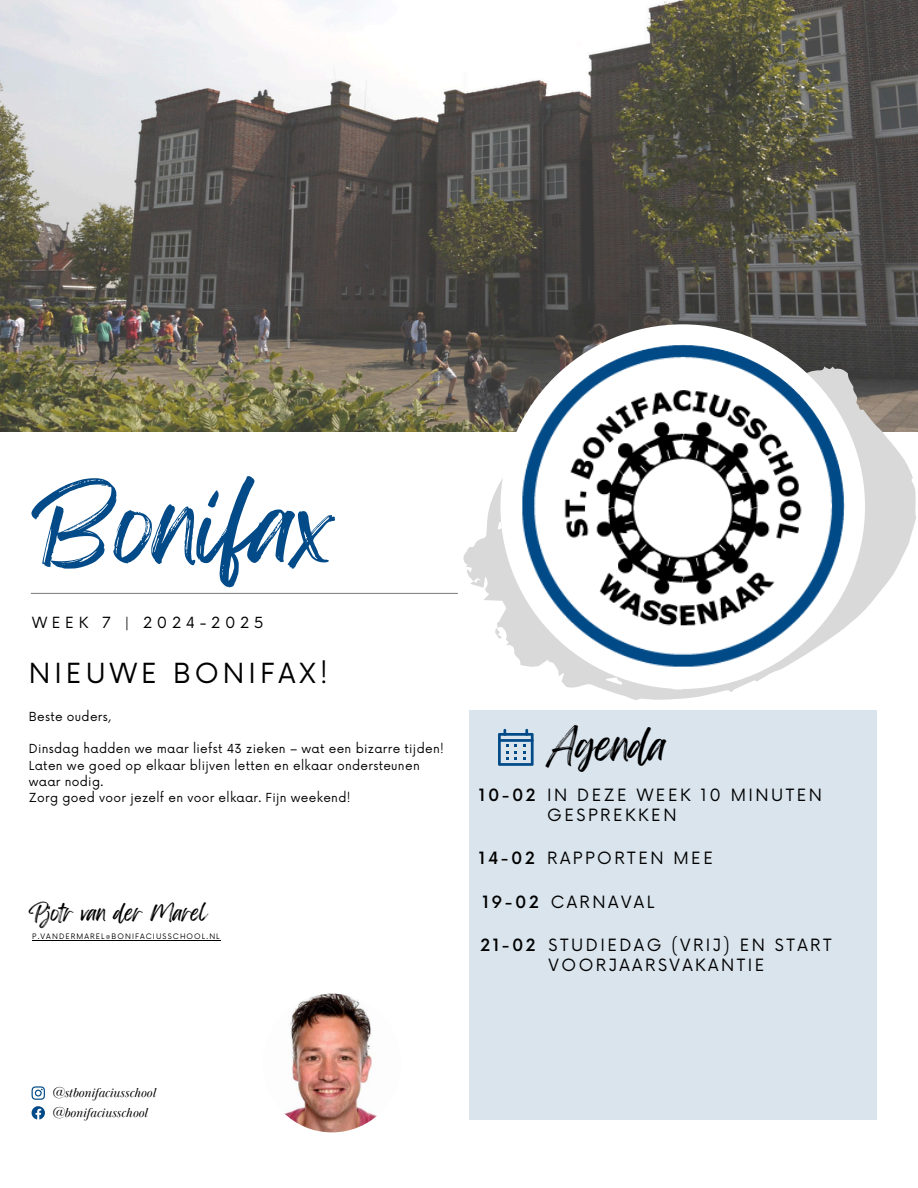
<style>
.page{position:relative;width:918px;height:1188px;background:#fff}
.page>*{position:absolute;margin:0;border:0;box-sizing:border-box;transform-origin:0 0}
.t1{font:90px "Feeling Passionate";color:#024b88}
.t2{font:36.75px "Feeling Passionate";color:#000}
.t3{font:27px "Now";letter-spacing:.15em;color:#000}
.t4{font:19.5px "Feeling Passionate";color:#000}
.t5{font:16.5px/20.2px "Now";letter-spacing:.15em;color:#000}
.t6{font:500 16.5px "Now";letter-spacing:.15em;color:#000}
.t7{font:15px "Now";letter-spacing:.31em;color:#000}
.t8{font:italic 13.5px "Baskerville Display PT";color:#000}
.t9{font:12.15px/16.2px "Now";letter-spacing:.025em;color:#000}
.t10{font:7.35px "Now";letter-spacing:.15em;color:#000}
</style>
<div class="page">
<svg style="left:32px;top:1086px;width:13px;height:14px"></svg>
<svg style="left:32px;top:1106px;width:13px;height:13px"></svg>
<img style="left:263px;top:994px;width:138px;height:138px;border-radius:50%">
<hr style="left:31px;top:593px;width:427px;height:1px;background:#868686">
<img style="left:0;top:0;width:918px;height:432px">
<svg style="left:431px;top:319px;width:487px;height:392px"></svg>
<div style="left:500px;top:324px;width:365px;height:365px;background:#fff;border-radius:50%"></div>
<img style="left:521px;top:345px;width:324px;height:323px;border-radius:50%">
<div style="left:469px;top:711px;width:408px;height:409px;background:#d9e4ed"></div>
<svg style="left:498px;top:729px;width:36px;height:37px"></svg>
<hr style="left:32px;top:940px;width:189px;height:1px;background:#000">
<h6 class="t1" style="left:32px;top:453px;width:306px">Bonifax</h6>
<p class="t7" style="left:32px;top:614px;width:233px">WEEK 7 | 2024-2025</p>
<h3 class="t3" style="left:29px;top:658px;width:301px">NIEUWE BONIFAX!</h3>
<p class="t9" style="left:29px;top:709px;width:83px">Beste ouders,</p>
<h1 class="t9" style="left:29px;top:741px;width:416px">Dinsdag hadden we maar liefst 43 zieken – wat een bizarre tijden!<br>Laten we goed op elkaar blijven letten en elkaar ondersteunen waar nodig.</h1>
<p class="t9" style="left:29px;top:790px;width:323px">Zorg goed voor jezelf en voor elkaar. Fijn weekend!</p>
<p class="t4" style="left:29px;top:897px;width:180px">Pjotr van der Marel</p>
<p class="t10" style="left:32px;top:933px;width:189px">P.VANDERMAREL@BONIFACIUSSCHOOL.NL</p>
<h6 class="t2" style="left:547px;top:715px;width:122px">Agenda</h6>
<h5 class="t6" style="left:479px;top:786px;width:58px">10-02</h5>
<h6 class="t5" style="left:547px;top:786px;width:276px">IN DEZE WEEK 10 MINUTEN<br>GESPREKKEN</h6>
<h5 class="t6" style="left:479px;top:850px;width:57px">14-02</h5>
<h6 class="t5" style="left:547px;top:849px;width:167px">RAPPORTEN MEE</h6>
<h5 class="t6" style="left:483px;top:893px;width:58px">19-02</h5>
<h4 class="t5" style="left:551px;top:892px;width:105px">CARNAVAL</h4>
<h5 class="t6" style="left:480px;top:937px;width:57px">21-02</h5>
<h6 class="t5" style="left:549px;top:936px;width:285px">STUDIEDAG (VRIJ) EN START<br>VOORJAARSVAKANTIE</h6>
<p class="t8" style="left:51px;top:1084px;width:106px">@stbonifaciusschool</p>
<h2 class="t8" style="left:51px;top:1104px;width:97px">@bonifaciusschool</h2>
</div>
